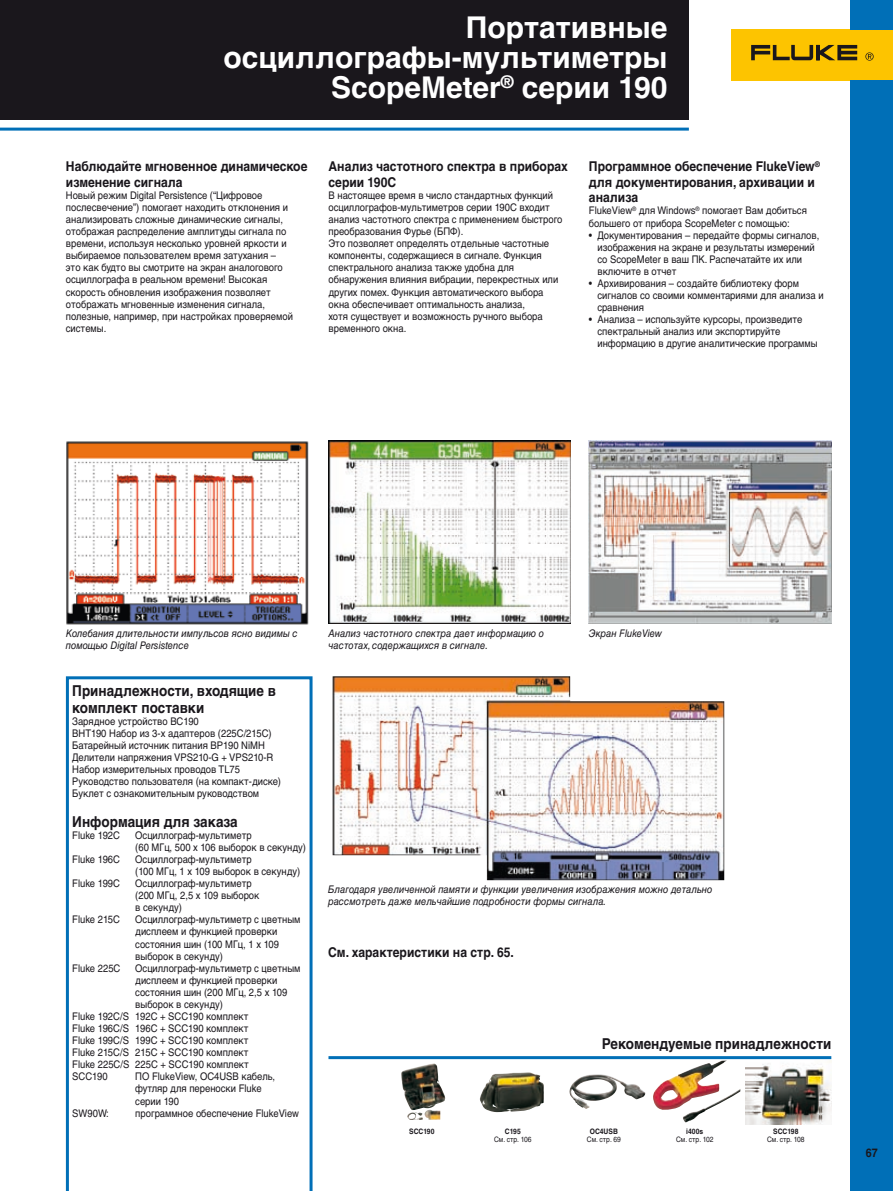
<style>
.page{position:relative;width:893px;height:1191px;background:#fff}
.page>*{position:absolute;margin:0;border:0;box-sizing:border-box;transform-origin:0 0}
.t1{font:700 30px/30px "Helvetica LT Std";color:#fff;text-align:right}
.t2{font:700 15px/17.2px "Helvetica LT Std";color:#1a171c;scale:.9 1}
.t3{font:700 13.5px/15.5px "Helvetica LT Std";color:#1a171c;scale:.9 1}
.t4{font:700 12px "Helvetica LT Std";color:#1a171c;scale:.9 1}
.t5{font:10.5px/12px "Helvetica LT Std";color:#1a171c;scale:.9 1}
.t6{font:italic 10.5px/12.1px "Helvetica LT Std";color:#1a171c;scale:.9 1}
.t7{font:7.5px "Helvetica LT Std";color:#1a171c;scale:.9 1}
.t8{font:700 7.5px "Helvetica LT Std";color:#1a171c;scale:.9 1}
</style>
<div class="page">
<div style="left:731px;top:30px;width:162px;height:51px;background:#fdc400"></div>
<hr style="left:0;top:128px;width:689px;height:3px;background:#006fb7">
<svg style="left:751px;top:45px;width:106px;height:15px"></svg>
<svg style="left:865px;top:52px;width:9px;height:9px"></svg>
<hr style="left:328px;top:1056px;width:503px;height:3px;background:#006fb7">
<img style="left:746px;top:1060px;width:85px;height:64px">
<svg style="left:66px;top:676px;width:247px;height:515px"></svg>
<img style="left:653px;top:1060px;width:87px;height:62px">
<img style="left:569px;top:1074px;width:76px;height:35px">
<img style="left:480px;top:1072px;width:64px;height:40px">
<img style="left:401px;top:1063px;width:44px;height:56px">
<img style="left:332px;top:676px;width:392px;height:204px">
<img style="left:66px;top:441px;width:242px;height:184px">
<img style="left:328px;top:440px;width:243px;height:183px">
<img style="left:589px;top:440px;width:242px;height:183px">
<div style="left:850px;top:81px;width:43px;height:1110px;background:#006fb7"></div>
<div style="left:850px;top:0;width:43px;height:30px;background:#006fb7"></div>
<div style="left:43px;top:0;width:646px;height:119px;background:#1a171c"></div>
<div style="left:0;top:0;width:43px;height:119px;background:#1a171c"></div>
<h1 class="t1" style="left:224px;top:12px;width:446px">Портативные осциллографы-мультиметры<br>ScopeMeter<sup>®</sup> серии 190</h1>
<p class="t3" style="left:66px;top:159px;width:270px">Наблюдайте мгновенное динамическое изменение сигнала</p>
<p class="t5" style="left:66px;top:189px;width:254px">Новый режим Digital Persistence (“Цифровое послесвечение”) помогает находить отклонения и анализировать сложные динамические сигналы, отображая распределение амплитуды сигнала по времени, используя несколько уровней яркости и выбираемое пользователем время затухания – это как будто вы смотрите на экран аналогового осциллографа в реальном времени! Высокая скорость обновления изображения позволяет отображать мгновенные изменения сигнала, полезные, например, при настройках проверяемой системы.</p>
<p class="t3" style="left:328px;top:159px;width:268px">Анализ частотного спектра в приборах серии 190C</p>
<p class="t5" style="left:328px;top:189px;width:261px">В настоящее время в число стандартных функций осциллографов-мультиметров серии 190C входит анализ частотного спектра с применением быстрого преобразования Фурье (БПФ).<br>Это позволяет определять отдельные частотные компоненты, содержащиеся в сигнале. Функция спектрального анализа также удобна для обнаружения влияния вибрации, перекрестных или других помех. Функция автоматического выбора окна обеспечивает оптимальность анализа,<br>хотя существует и возможность ручного выбора временного окна.</p>
<p class="t3" style="left:589px;top:159px;width:258px">Программное обеспечение FlukeView<sup>® </sup>для документирования, архивации и анализа</p>
<p class="t5" style="left:589px;top:205px;width:244px">FlukeView<sup>®</sup> для Windows<sup>®</sup> помогает Вам добиться большего от прибора ScopeMeter с помощью:</p>
<p class="t5" style="left:597px;top:229px;width:248px;text-indent:-9px">• Документирования – передайте формы сигналов, изображения на экране и результаты измерений со ScopeMeter в ваш ПК. Распечатайте их или включите в отчет</p>
<p class="t5" style="left:597px;top:277px;width:253px;text-indent:-9px">• Архивирования – создайте библиотеку форм сигналов со своими комментариями для анализа и сравнения</p>
<p class="t5" style="left:597px;top:313px;width:246px;text-indent:-9px">• Анализа – используйте курсоры, произведите спектральный анализ или экспортируйте информацию в другие аналитические программы</p>
<p class="t6" style="left:66px;top:627px;width:259px">Колебания длительности импульсов ясно видимы с помощью Digital Persistence</p>
<h2 class="t2" style="left:72px;top:681px;width:228px">Принадлежности, входящие в комплект поставки</h2>
<p class="t5" style="left:72px;top:715px;width:233px">Зарядное устройство BC190<br>BHT190 Набор из 3-х адаптеров (225C/215C)<br>Батарейный источник питания BP190 NiMH Делители напряжения VPS210-G + VPS210-R Набор измерительных проводов TL75<br>Руководство пользователя (на компакт-диске)<br>Буклет с ознакомительным руководством</p>
<h2 class="t2" style="left:72px;top:812px;width:185px">Информация для заказа</h2>
<p class="t5" style="left:72px;top:829px;width:55px">Fluke 192C</p>
<p class="t5" style="left:135px;top:829px;width:191px">Осциллограф-мультиметр<br>(60 МГц, 500 х 106 выборок в секунду)</p>
<p class="t5" style="left:72px;top:853px;width:55px">Fluke 196C</p>
<p class="t5" style="left:135px;top:853px;width:185px">Осциллограф-мультиметр<br>(100 МГц, 1 х 109 выборок в секунду)</p>
<p class="t5" style="left:72px;top:877px;width:55px">Fluke 199C</p>
<p class="t5" style="left:135px;top:877px;width:139px">Осциллограф-мультиметр (200 МГц, 2,5 х 109 выборок в секунду)</p>
<p class="t5" style="left:72px;top:913px;width:55px">Fluke 215C</p>
<p class="t5" style="left:135px;top:913px;width:185px">Осциллограф-мультиметр с цветным дисплеем и функцией проверки состояния шин (100 МГц, 1 х 109 выборок в секунду)</p>
<p class="t5" style="left:72px;top:962px;width:55px">Fluke 225C</p>
<p class="t5" style="left:135px;top:962px;width:185px">Осциллограф-мультиметр с цветным</p>
<p class="t5" style="left:135px;top:974px;width:159px">дисплеем и функцией проверки</p>
<p class="t5" style="left:135px;top:986px;width:170px">состояния шин (200 МГц, 2,5 х 109</p>
<p class="t5" style="left:135px;top:998px;width:99px">выборок в секунду)</p>
<p class="t5" style="left:72px;top:1010px;width:197px">Fluke 192C/S 192C + SCC190 комплект</p>
<p class="t5" style="left:72px;top:1022px;width:197px">Fluke 196C/S 196C + SCC190 комплект</p>
<p class="t5" style="left:72px;top:1034px;width:197px">Fluke 199C/S 199C + SCC190 комплект</p>
<p class="t5" style="left:72px;top:1046px;width:197px">Fluke 215C/S 215C + SCC190 комплект</p>
<p class="t5" style="left:72px;top:1058px;width:198px">Fluke 225C/S 225C + SCC190 комплект</p>
<p class="t5" style="left:72px;top:1070px;width:41px">SCC190</p>
<p class="t5" style="left:135px;top:1070px;width:157px">ПО FlukeView, OC4USB кабель, футляр для переноски Fluke серии 190</p>
<p class="t5" style="left:72px;top:1107px;width:42px">SW90W:</p>
<p class="t5" style="left:135px;top:1107px;width:183px">программное обеспечение FlukeView</p>
<p class="t6" style="left:328px;top:627px;width:241px">Анализ частотного спектра дает информацию о частотах, содержащихся в сигнале.</p>
<p class="t6" style="left:589px;top:627px;width:83px">Экран FlukeView</p>
<p class="t6" style="left:328px;top:883px;width:428px">Благодаря увеличенной памяти и функции увеличения изображения можно детально рассмотреть даже мельчайшие подробности формы сигнала.</p>
<p class="t3" style="left:328px;top:944px;width:208px">См. характеристики на стр. 65.</p>
<p class="t8" style="left:409px;top:1126px;width:30px">SCC190</p>
<p class="t8" style="left:505px;top:1126px;width:19px">C195</p>
<p class="t7" style="left:494px;top:1135px;width:43px">См. стр. 106</p>
<h2 class="t2" style="left:602px;top:1034px;width:256px">Рекомендуемые принадлежности</h2>
<p class="t8" style="left:590px;top:1126px;width:33px">OC4USB</p>
<p class="t7" style="left:587px;top:1135px;width:39px">См. стр. 69</p>
<p class="t8" style="left:686px;top:1126px;width:21px">i400s</p>
<p class="t7" style="left:676px;top:1135px;width:43px">См. стр. 102</p>
<p class="t8" style="left:773px;top:1126px;width:30px">SCC198</p>
<p class="t7" style="left:767px;top:1135px;width:43px">См. стр. 108</p>
<p class="t4" style="left:866px;top:1145px;width:15px">67</p>
</div>
